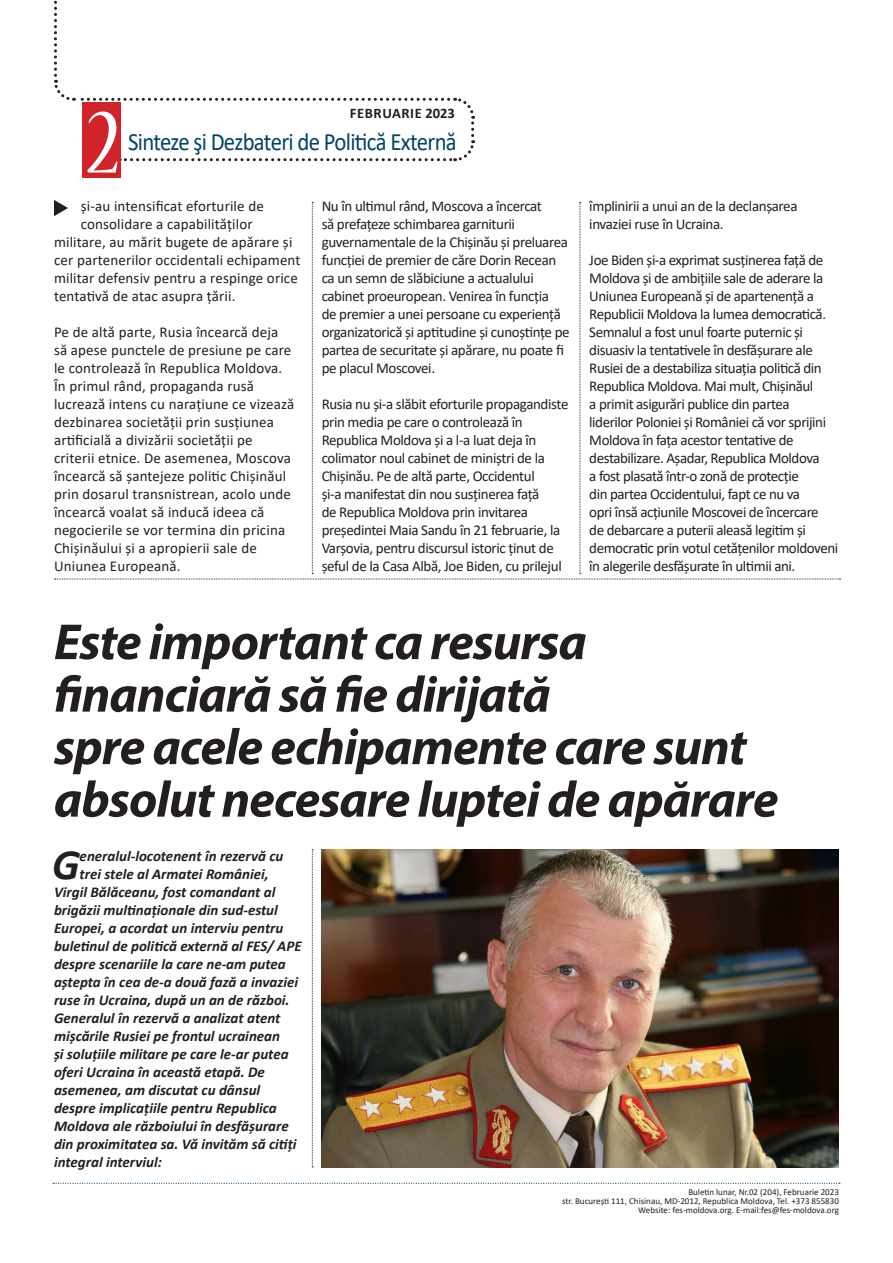
<style>
.page{position:relative;width:893px;height:1263px;background:#fff}
.page>*{position:absolute;margin:0;border:0;box-sizing:border-box;transform-origin:0 0}
.t1{font:condensed 102px "Nueva Std";color:#fff}
.texte{font:italic 700 51px/52.5px "Myriad Pro";letter-spacing:-.02em;color:#231f20}
.MANSHETA{font:italic 700 43.35px "Calibri";color:#231f20}
.t2{font:25.05px "Calibri";letter-spacing:-.03em;color:#014368;scale:.91 1}
.texte-2{font:15px/18px "Calibri";letter-spacing:-.025em;color:#231f20}
.texte-3{font:15px/18px "Calibri";letter-spacing:.01em;color:#231f20}
.MANSHETA-2{font:italic 700 15px "Calibri";color:#231f20}
.t3{font:700 14.55px "Calibri";letter-spacing:.04em;color:#231f20}
.t4{font:9px/9px "Calibri";color:#231f20;text-align:right}
</style>
<div class="page">
<svg style="left:53px;top:1183px;width:787px;height:1px"></svg>
<svg style="left:54px;top:0;width:422px;height:163px"></svg>
<div style="left:82px;top:102px;width:38px;height:76px;background:#d1232a"></div>
<svg style="left:312px;top:849px;width:1px;height:318px"></svg>
<svg style="left:54px;top:200px;width:786px;height:380px"></svg>
<img style="left:322px;top:849px;width:517px;height:318px">
<p class="t3" style="left:350px;top:103px;width:107px">FEBRUARIE 2023</p>
<p class="t1" style="left:87px;top:96px;width:34px">2</p>
<p class="texte-3" style="left:81px;top:197px;width:185px">și-au intensificat eforturile de</p>
<p class="texte-3" style="left:81px;top:215px;width:173px">consolidare a capabilităților</p>
<p class="texte-3" style="left:54px;top:233px;width:240px">militare, au mărit bugete de apărare și</p>
<p class="texte-3" style="left:54px;top:251px;width:248px">cer partenerilor occidentali echipament</p>
<p class="texte-3" style="left:54px;top:269px;width:245px">militar defensiv pentru a respinge orice</p>
<p class="texte-3" style="left:54px;top:287px;width:183px">tentativă de atac asupra țării.</p>
<p class="texte-3" style="left:54px;top:323px;width:242px">Pe de altă parte, Rusia încearcă deja să apese punctele de presiune pe care le controlează în Republica Moldova.<br>În primul rând, propaganda rusă lucrează intens cu narațiune ce vizează dezbinarea societății prin susțiunea artificială a divizării societății pe criterii etnice. De asemenea, Moscova încearcă să șantejeze politic Chișinăul prin dosarul transnistrean, acolo unde încearcă voalat să inducă ideea că negocierile se vor termina din pricina Chișinăului și a apropierii sale de Uniunea Europeană.</p>
<h3 class="t2" style="left:128px;top:124px;width:363px">Sinteze şi Dezbateri de Politică Externă</h3>
<p class="texte-2" style="left:322px;top:197px;width:249px">Nu în ultimul rând, Moscova a încercat<br>să prefațeze schimbarea garniturii guvernamentale de la Chișinău și preluarea funcției de premier de căre Dorin Recean ca un semn de slăbiciune a actualului cabinet proeuropean. Venirea în funcția<br>de premier a unei persoane cu experiență organizatorică și aptitudine și cunoștințe pe partea de securitate și apărare, nu poate fi pe placul Moscovei.</p>
<p class="texte-2" style="left:322px;top:395px;width:248px">Rusia nu și-a slăbit eforturile propagandiste prin media pe care o controlează în Republica Moldova și a l-a luat deja în colimator noul cabinet de miniștri de la Chișinău. Pe de altă parte, Occidentul<br>și-a manifestat din nou susținerea față<br>de Republica Moldova prin invitarea președintei Maia Sandu în 21 februarie, la Varșovia, pentru discursul istoric ținut de șeful de la Casa Albă, Joe Biden, cu prilejul</p>
<p class="texte-2" style="left:589px;top:197px;width:210px">împlinirii a unui an de la declanșarea invaziei ruse în Ucraina.</p>
<p class="texte-2" style="left:589px;top:251px;width:250px">Joe Biden și-a exprimat susținerea față de Moldova și de ambițiile sale de aderare la Uniunea Europeană și de apartenență a Republicii Moldova la lumea democratică.<br>Semnalul a fost unul foarte puternic și disuasiv la tentativele în desfășurare ale Rusiei de a destabiliza situația politică din Republica Moldova. Mai mult, Chișinăul<br>a primit asigurări publice din partea<br>liderilor Poloniei și României că vor sprijini Moldova în fața acestor tentative de destabilizare. Așadar, Republica Moldova<br>a fost plasată într-o zonă de protecție<br>din partea Occidentului, fapt ce nu va<br>opri însă acțiunile Moscovei de încercare<br>de debarcare a puterii aleasă legitim și democratic prin votul cetățenilor moldoveni în alegerile desfășurate în ultimii ani.</p>
<p class="texte" style="left:54px;top:614px;width:534px">Este important ca resursa</p>
<p class="texte" style="left:54px;top:666px;width:498px">financiară să fie dirijată</p>
<p class="texte" style="left:54px;top:719px;width:726px">spre acele echipamente care sunt absolut necesare luptei de apărare</p>
<p class="MANSHETA" style="left:52px;top:834px;width:29px">G</p>
<p class="MANSHETA-2" style="left:80px;top:845px;width:205px">eneralul-locotenent în rezervă cu</p>
<p class="MANSHETA-2" style="left:80px;top:863px;width:190px">trei stele al Armatei României,</p>
<p class="MANSHETA-2" style="left:54px;top:881px;width:223px">Virgil Bălăceanu, fost comandant al</p>
<p class="MANSHETA-2" style="left:54px;top:899px;width:225px">brigăzii multinaționale din sud-estul</p>
<p class="MANSHETA-2" style="left:54px;top:917px;width:231px">Europei, a acordat un interviu pentru</p>
<p class="MANSHETA-2" style="left:54px;top:935px;width:249px">buletinul de politică externă al FES/ APE</p>
<p class="MANSHETA-2" style="left:54px;top:953px;width:233px">despre scenariile la care ne-am putea</p>
<p class="MANSHETA-2" style="left:54px;top:971px;width:246px">aștepta în cea de-a două fază a invaziei</p>
<p class="MANSHETA-2" style="left:54px;top:989px;width:237px">ruse în Ucraina, după un an de război.</p>
<p class="MANSHETA-2" style="left:54px;top:1007px;width:228px">Generalul în rezervă a analizat atent</p>
<p class="MANSHETA-2" style="left:54px;top:1025px;width:228px">mișcările Rusiei pe frontul ucrainean</p>
<p class="MANSHETA-2" style="left:54px;top:1043px;width:236px">și soluțiile militare pe care le-ar putea</p>
<p class="MANSHETA-2" style="left:54px;top:1061px;width:212px">oferi Ucraina în această etapă. De</p>
<p class="MANSHETA-2" style="left:54px;top:1079px;width:208px">asemenea, am discutat cu dânsul</p>
<p class="MANSHETA-2" style="left:54px;top:1097px;width:224px">despre implicațiile pentru Republica</p>
<p class="MANSHETA-2" style="left:54px;top:1115px;width:236px">Moldova ale războiului în desfășurare</p>
<p class="MANSHETA-2" style="left:54px;top:1133px;width:244px">din proximitatea sa. Vă invităm să citiți</p>
<p class="MANSHETA-2" style="left:54px;top:1151px;width:109px">integral interviul:</p>
<p class="t4" style="left:562px;top:1187px;width:278px">Buletin lunar, Nr.02 (204), Februarie 2023<br>str. București 111, Chisinau, MD-2012, Republica Moldova, Tel. +373 855830<br>Website: fes-moldova.org. E-mail:fes@fes-moldova.org</p>
</div>
